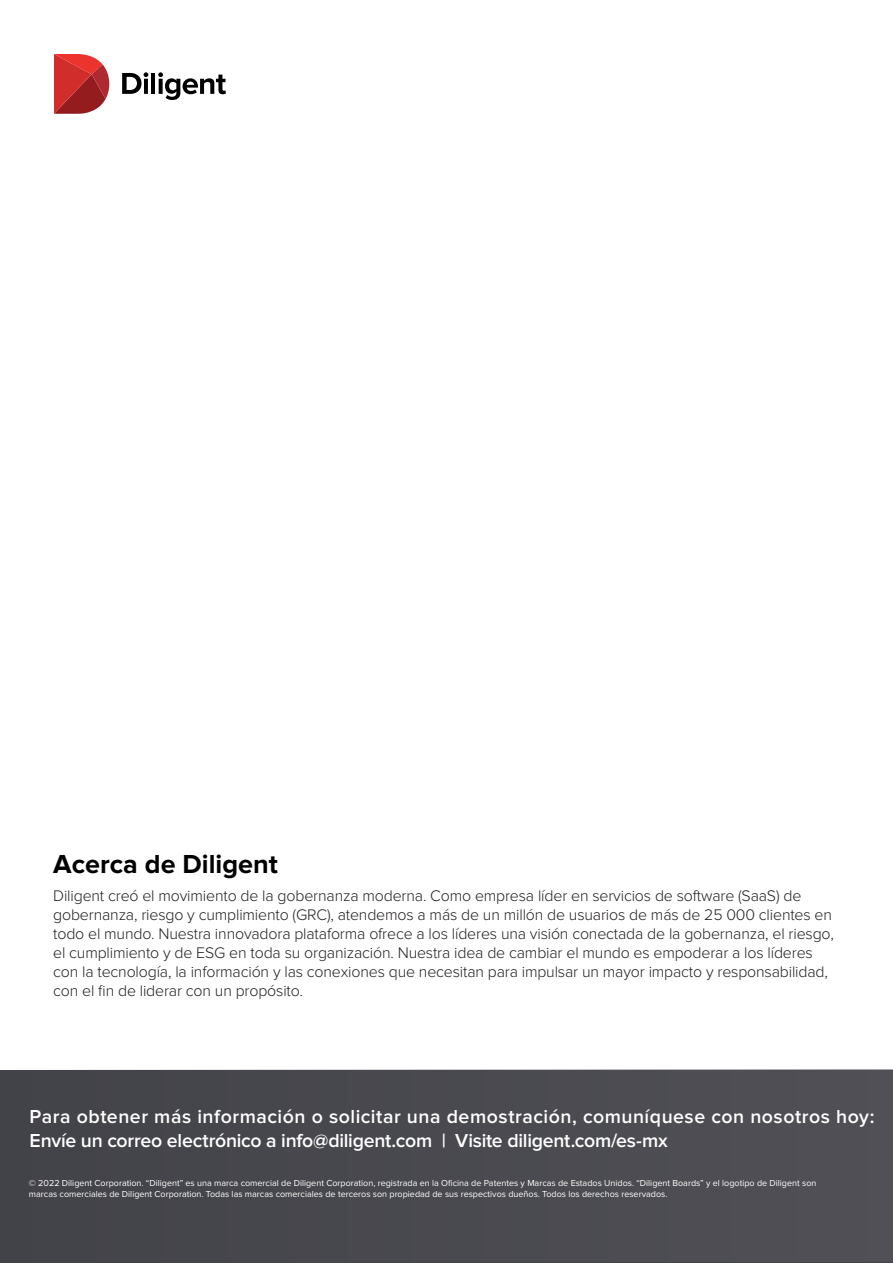
<style>
.page{position:relative;width:893px;height:1263px;background:#fff}
.page>*{position:absolute;margin:0;border:0;box-sizing:border-box;transform-origin:0 0}
.H4_-_Body{font:700 27px "Proxima Nova";color:#010000}
.Title_Intro{font:600 19.5px "Proxima Nova";letter-spacing:.02em;color:#fff}
.Title_Intro-2{font:600 19.5px "Proxima Nova";letter-spacing:-.015em;color:#fff}
.t1{font:300 15.9px/19px "Proxima Nova";letter-spacing:-.01em;color:#231f20}
.Body_opener{font:9px/10.8px "Proxima Nova";color:#fff}
</style>
<div class="page">
<div style="left:0;top:1069px;width:893px;height:193px;background:#49494f"></div>
<svg style="left:122px;top:72px;width:26px;height:22px"></svg>
<hr style="left:151px;top:73px;width:4px;height:21px;background:#000">
<svg style="left:158px;top:72px;width:68px;height:28px"></svg>
<svg style="left:54px;top:54px;width:55px;height:60px"></svg>
<p class="H4_-_Body" style="left:53px;top:848px;width:226px">Acerca de Diligent</p>
<p class="t1" style="left:53px;top:886px;width:782px">Diligent creó el movimiento de la gobernanza moderna. Como empresa líder en servicios de software (SaaS) de gobernanza, riesgo y cumplimiento (GRC), atendemos a más de un millón de usuarios de más de 25 000 clientes en todo el mundo. Nuestra innovadora plataforma ofrece a los líderes una visión conectada de la gobernanza, el riesgo, el cumplimiento y de ESG en toda su organización. Nuestra idea de cambiar el mundo es empoderar a los líderes con la tecnología, la información y las conexiones que necesitan para impulsar un mayor impacto y responsabilidad, con el fin de liderar con un propósito.</p>
<p class="Title_Intro" style="left:30px;top:1105px;width:846px">Para obtener más información o solicitar una demostración, comuníquese con nosotros hoy:</p>
<p class="Title_Intro-2" style="left:30px;top:1129px;width:640px">Envíe un correo electrónico a info@diligent.com | Visite diligent.com/es-mx</p>
<p class="Body_opener" style="left:29px;top:1178px;width:789px">© 2022 Diligent Corporation. “Diligent” es una marca comercial de Diligent Corporation, registrada en la Oficina de Patentes y Marcas de Estados Unidos. “Diligent Boards” y el logotipo de Diligent son marcas comerciales de Diligent Corporation. Todas las marcas comerciales de terceros son propiedad de sus respectivos dueños. Todos los derechos reservados.</p>
</div>
